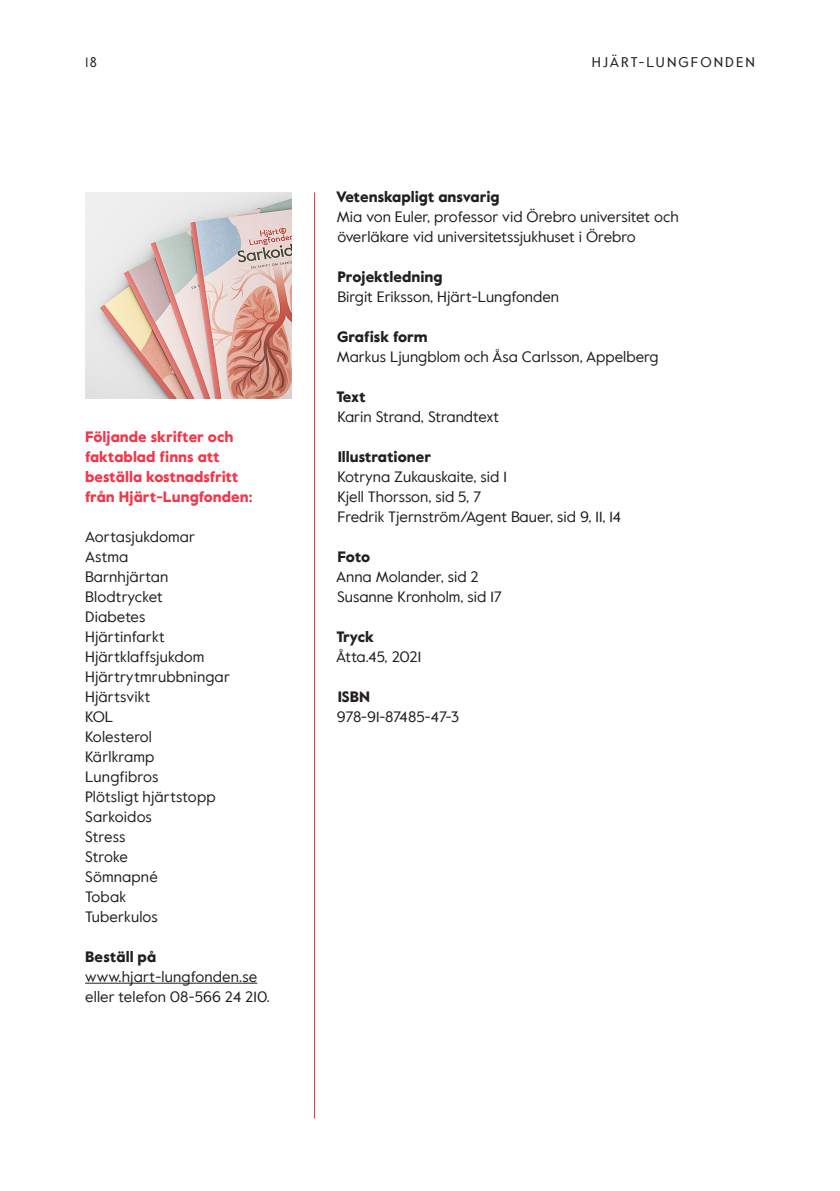
<style>
.page{position:relative;width:840px;height:1191px;background:#fff}
.page>*{position:absolute;margin:0;border:0;box-sizing:border-box;transform-origin:0 0}
.t1{font:15px/20px "Value";color:#231f20}
.t2{font:900 15px/20px "Value";color:#ee394b}
.t3{font:900 15px "Value";color:#231f20}
.t4{font:15px "Value";letter-spacing:-.025em;color:#231f20}
.t5{font:14px "Value";letter-spacing:.14em;color:#231f20}
.t6{font:14px "P22 Underground Pro";color:#231f20}
.s1{font-weight:900}
</style>
<div class="page">
<hr style="left:314px;top:192px;width:1px;height:926px;background:#ee394b">
<hr style="left:85px;top:982px;width:172px;height:1px;background:#231f20">
<img style="left:85px;top:192px;width:206px;height:206px">
<p class="t6" style="left:85px;top:52px;width:13px">18</p>
<p class="t5" style="left:591px;top:52px;width:164px">HJÄRT-LUNGFONDEN</p>
<p class="t2" style="left:85px;top:427px;width:169px">Följande skrifter och faktablad finns att beställa kostnadsfritt från Hjärt-Lungfonden:</p>
<p class="t1" style="left:85px;top:526px;width:111px">Aortasjukdomar</p>
<p class="t1" style="left:85px;top:546px;width:45px">Astma</p>
<p class="t1" style="left:85px;top:566px;width:85px">Barnhjärtan</p>
<p class="t1" style="left:85px;top:586px;width:79px">Blodtrycket</p>
<p class="t1" style="left:85px;top:606px;width:62px">Diabetes</p>
<p class="t1" style="left:85px;top:626px;width:81px">Hjärtinfarkt</p>
<p class="t1" style="left:85px;top:646px;width:121px">Hjärtklaffsjukdom</p>
<p class="t1" style="left:85px;top:666px;width:146px">Hjärtrytmrubbningar</p>
<p class="t1" style="left:85px;top:686px;width:67px">Hjärtsvikt</p>
<p class="t1" style="left:85px;top:706px;width:30px">KOL</p>
<p class="t1" style="left:85px;top:726px;width:68px">Kolesterol</p>
<p class="t1" style="left:85px;top:746px;width:71px">Kärlkramp</p>
<p class="t1" style="left:85px;top:766px;width:75px">Lungfibros</p>
<p class="t1" style="left:85px;top:786px;width:132px">Plötsligt hjärtstopp</p>
<p class="t1" style="left:85px;top:806px;width:68px">Sarkoidos</p>
<p class="t1" style="left:85px;top:826px;width:42px">Stress</p>
<p class="t1" style="left:85px;top:846px;width:44px">Stroke</p>
<p class="t1" style="left:85px;top:866px;width:74px">Sömnapné</p>
<p class="t1" style="left:85px;top:886px;width:42px">Tobak</p>
<p class="t1" style="left:85px;top:906px;width:74px">Tuberkulos</p>
<p class="t1" style="left:85px;top:946px;width:186px"><span class="s1">Beställ på </span>www.hjart-lungfonden.se eller telefon 08-566 24 210.</p>
<p class="t3" style="left:336px;top:186px;width:165px">Vetenskapligt ansvarig</p>
<p class="t1" style="left:336px;top:206px;width:343px">Mia von Euler, professor vid Örebro universitet och</p>
<p class="t1" style="left:337px;top:226px;width:300px">överläkare vid universitetssjukhuset i Örebro</p>
<p class="t3" style="left:337px;top:266px;width:106px">Projektledning</p>
<p class="t1" style="left:337px;top:286px;width:223px">Birgit Eriksson, Hjärt-Lungfonden</p>
<p class="t3" style="left:337px;top:326px;width:92px">Grafisk form</p>
<p class="t1" style="left:336px;top:346px;width:323px">Markus Ljungblom och Åsa Carlsson, Appelberg</p>
<p class="t3" style="left:336px;top:386px;width:30px">Text</p>
<p class="t1" style="left:337px;top:406px;width:163px">Karin Strand, Strandtext</p>
<p class="t3" style="left:337px;top:446px;width:95px">Illustrationer</p>
<p class="t1" style="left:337px;top:466px;width:171px">Kotryna Zukauskaite, sid 1</p>
<p class="t1" style="left:337px;top:486px;width:145px">Kjell Thorsson, sid 5, 7</p>
<p class="t1" style="left:337px;top:506px;width:285px">Fredrik Tjernström/Agent Bauer, sid 9, 11, 14</p>
<p class="t3" style="left:337px;top:546px;width:34px">Foto</p>
<p class="t1" style="left:336px;top:566px;width:144px">Anna Molander, sid 2</p>
<p class="t1" style="left:337px;top:586px;width:166px">Susanne Kronholm, sid 17</p>
<p class="t3" style="left:336px;top:626px;width:39px">Tryck</p>
<p class="t4" style="left:336px;top:646px;width:87px">Åtta.45, 2021</p>
<p class="t3" style="left:337px;top:686px;width:34px">ISBN</p>
<p class="t1" style="left:337px;top:706px;width:124px">978-91-87485-47-3</p>
</div>
